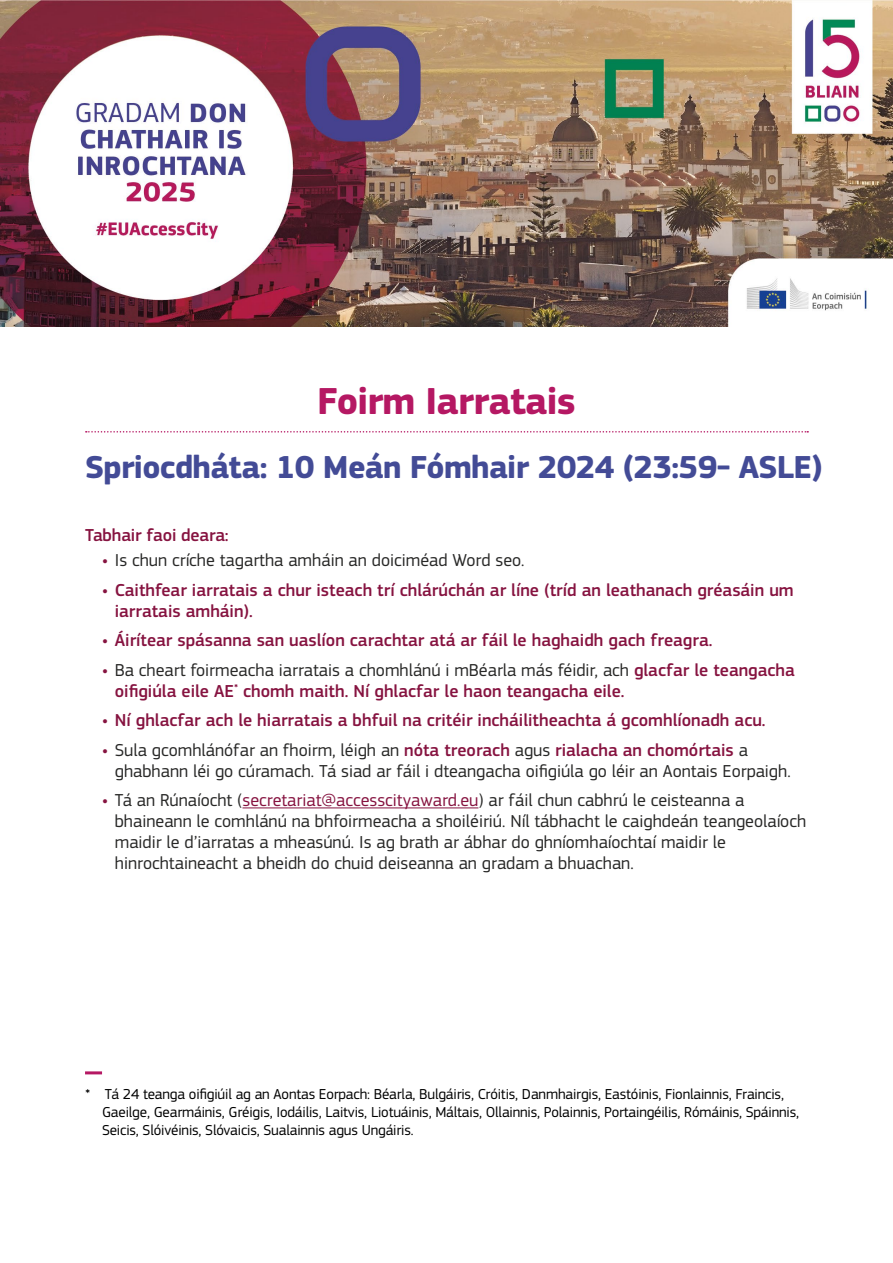
<style>
.page{position:relative;width:893px;height:1263px;background:#fff}
.page>*{position:absolute;margin:0;border:0;box-sizing:border-box;transform-origin:0 0}
.Title__H1{font:700 39px "EC Square Sans Pro";letter-spacing:-.02em;color:#b51863}
.Heading__H1{font:700 33px "EC Square Sans Pro";letter-spacing:-.02em;color:#434b96}
.t1{font:18px/21px "EC Square Sans Pro";color:#282827}
.Body_Copy__P{font:500 18px/21px "EC Square Sans Pro";color:#861340}
.t2{font:15px/18px "EC Square Sans Pro";letter-spacing:-.01em;color:#000}
.s1{font-weight:500;color:#861340}
.s2{font-weight:400;color:#282827}
.s3{color:#861340}
</style>
<div class="page">
<img style="left:0;top:0;width:893px;height:326px">
<svg style="left:86px;top:431px;width:722px;height:2px"></svg>
<hr style="left:242px;top:807px;width:236px;height:1px;background:#861340">
<hr style="left:85px;top:1071px;width:17px;height:3px;background:#b51863">
<h1 class="Title__H1" style="left:317px;top:378px;width:260px">Foirm Iarratais</h1>
<h1 class="Heading__H1" style="left:85px;top:447px;width:739px">Spriocdháta: 10 Meán Fómhair 2024 (23:59- ASLE)</h1>
<p class="Body_Copy__P" style="left:85px;top:525px;width:145px">Tabhair faoi deara:</p>
<p class="t1" style="left:102px;top:550px;width:424px"><span class="s1">•</span> Is chun críche tagartha amháin an doiciméad Word seo.</p>
<p class="Body_Copy__P" style="left:115px;top:579px;width:680px;text-indent:-13px">• Caithfear iarratais a chur isteach trí chlárúchán ar líne (tríd an leathanach gréasáin um iarratais amháin).</p>
<p class="Body_Copy__P" style="left:102px;top:630px;width:612px">• Áirítear spásanna san uaslíon carachtar atá ar fáil le haghaidh gach freagra.</p>
<p class="Body_Copy__P" style="left:115px;top:659px;width:682px;text-indent:-13px">• <span class="s2">Ba cheart foirmeacha iarratais a chomhlánú i mBéarla más féidir, ach</span> glacfar le teangacha oifigiúla eile AE<sup>*</sup> chomh maith. Ní ghlacfar le haon teangacha eile.</p>
<p class="Body_Copy__P" style="left:102px;top:710px;width:665px">• Ní ghlacfar ach le hiarratais a bhfuil na critéir incháilitheachta á gcomhlíonadh acu.</p>
<p class="t1" style="left:115px;top:739px;width:677px;text-indent:-13px"><span class="s1">•</span> Sula gcomhlánófar an fhoirm, léigh an <span class="s1">nóta treorach</span> agus <span class="s1">rialacha an chomórtais</span> a ghabhann léi go cúramach. Tá siad ar fáil i dteangacha oifigiúla go léir an Aontais Eorpaigh.</p>
<p class="t1" style="left:115px;top:790px;width:693px;text-indent:-13px"><span class="s1">•</span> Tá an Rúnaíocht (<span class="s3">secretariat@accesscityaward.eu</span>) ar fáil chun cabhrú le ceisteanna a bhaineann le comhlánú na bhfoirmeacha a shoiléiriú. Níl tábhacht le caighdeán teangeolaíoch maidir le d’iarratas a mheasúnú. Is ag brath ar ábhar do ghníomhaíochtaí maidir le hinrochtaineacht a bheidh do chuid deiseanna an gradam a bhuachan.</p>
<p class="t2" style="left:102px;top:1085px;width:698px;text-indent:-17px">* Tá 24 teanga oifigiúil ag an Aontas Eorpach: Béarla, Bulgáiris, Cróitis, Danmhairgis, Eastóinis, Fionlainnis, Fraincis,<br>Gaeilge, Gearmáinis, Gréigis, Iodáilis, Laitvis, Liotuáinis, Máltais, Ollainnis, Polainnis, Portaingéilis, Rómáinis, Spáinnis,<br>Seicis, Slóivéinis, Slóvaicis, Sualainnis agus Ungáiris.</p>
</div>
